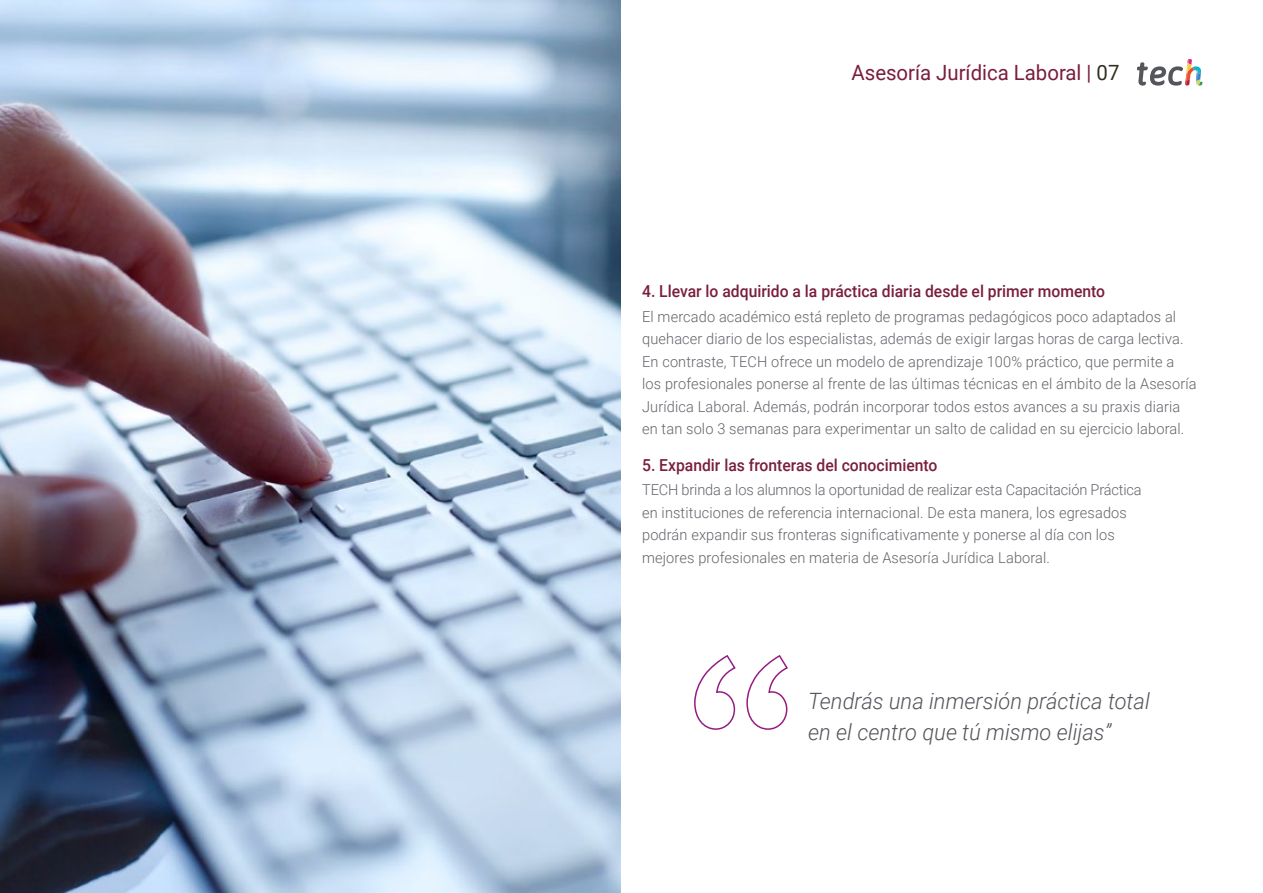
<style>
.page{position:relative;width:1263px;height:893px;background:#fff}
.page>*{position:absolute;margin:0;border:0;box-sizing:border-box;transform-origin:0 0}
.t1{font:italic 300 22.5px/31.5px "Roboto";color:#52555b}
.t2{font:21px "Roboto";color:#791e3c}
.t3{font:500 16.5px "Roboto";color:#791e3c;scale:.95 1}
.t4{font:300 15px/22.5px "Roboto";letter-spacing:.01em;color:#61646a}
.s1{color:#312e20}
</style>
<div class="page">
<svg style="left:694px;top:655px;width:94px;height:75px"></svg>
<img style="left:0;top:0;width:621px;height:893px">
<svg style="left:1137px;top:59px;width:65px;height:27px"></svg>
<h2 class="t2" style="left:851px;top:57px;width:269px">Asesoría Jurídica Laboral | <span class="s1">07</span></h2>
<p class="t3" style="left:642px;top:280px;width:489px">4. Llevar lo adquirido a la práctica diaria desde el primer momento</p>
<p class="t4" style="left:642px;top:305px;width:556px">El mercado académico está repleto de programas pedagógicos poco adaptados al quehacer diario de los especialistas, además de exigir largas horas de carga lectiva.<br>En contraste, TECH ofrece un modelo de aprendizaje 100% práctico, que permite a los profesionales ponerse al frente de las últimas técnicas en el ámbito de la Asesoría Jurídica Laboral. Además, podrán incorporar todos estos avances a su praxis diaria en tan solo 3 semanas para experimentar un salto de calidad en su ejercicio laboral.</p>
<p class="t3" style="left:642px;top:453px;width:312px">5. Expandir las fronteras del conocimiento</p>
<p class="t4" style="left:642px;top:478px;width:501px">TECH brinda a los alumnos la oportunidad de realizar esta Capacitación Práctica en instituciones de referencia internacional. De esta manera, los egresados podrán expandir sus fronteras significativamente y ponerse al día con los mejores profesionales en materia de Asesoría Jurídica Laboral.</p>
<h1 class="t1" style="left:808px;top:684px;width:343px">Tendrás una inmersión práctica total en el centro que tú mismo elijas”</h1>
</div>
